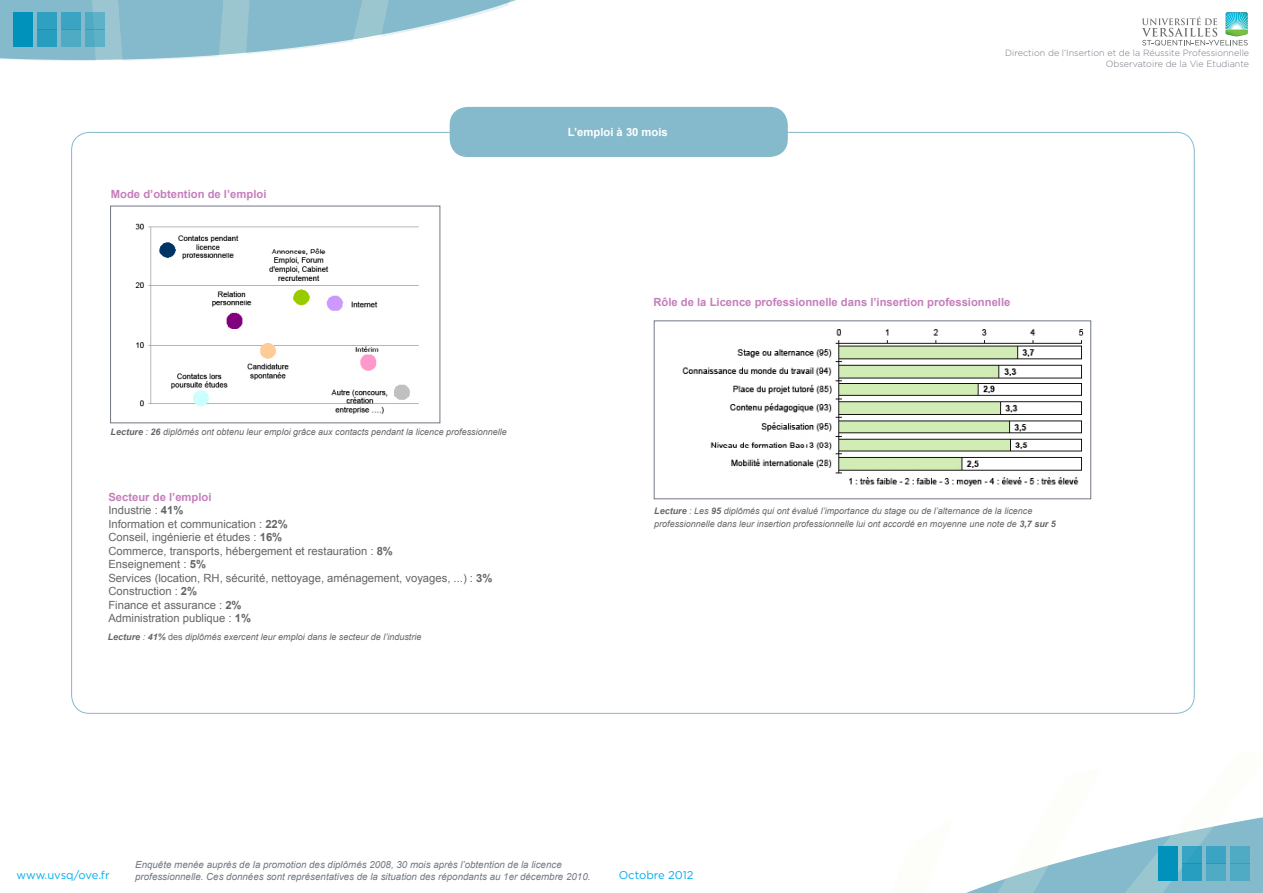
<style>
.page{position:relative;width:1263px;height:893px;background:#fff}
.page>*{position:absolute;margin:0;border:0;box-sizing:border-box;transform-origin:0 0}
.t1{font:11.25px "Arial";color:#646567}
.t2{font:700 11.25px "Arial";color:#c57ebc}
.t3{font:11.25px "Gotham";color:#00aeef}
.t4{font:700 11.25px "Arial";color:#fff}
.t5{font:italic 9.75px/11.7px "Arial";color:#717783}
.Légendes_graphiques{font:italic 9px "Arial";color:#646567}
.t6{font:300 9px/10.8px "Gotham";color:#717783;text-align:right}
.s1{font-weight:700}
.s2{font-style:normal}
</style>
<div class="page">
<svg style="left:1142px;top:12px;width:106px;height:34px"></svg>
<svg style="left:0;top:0;width:516px;height:61px"></svg>
<svg style="left:1124px;top:827px;width:139px;height:66px"></svg>
<img style="left:966px;top:881px;width:33px;height:12px">
<img style="left:1056px;top:850px;width:51px;height:43px">
<img style="left:1215px;top:817px;width:48px;height:10px">
<img style="left:999px;top:863px;width:57px;height:30px">
<img style="left:1160px;top:826px;width:55px;height:67px">
<img style="left:1107px;top:846px;width:55px;height:47px">
<div style="left:1158px;top:846px;width:19px;height:17px;background:#0092bb"></div>
<div style="left:1230px;top:846px;width:20px;height:17px;background:#4faac4"></div>
<div style="left:1206px;top:846px;width:20px;height:17px;background:#3ba4c2"></div>
<div style="left:1182px;top:846px;width:20px;height:17px;background:#34a2c1"></div>
<div style="left:1158px;top:863px;width:19px;height:17px;background:#0092bb"></div>
<div style="left:1230px;top:863px;width:20px;height:17px;background:#4faac4"></div>
<div style="left:1206px;top:863px;width:20px;height:17px;background:#4faac4"></div>
<div style="left:1182px;top:863px;width:20px;height:17px;background:#279ebf"></div>
<div style="left:13px;top:13px;width:19px;height:17px;background:#0092bb"></div>
<div style="left:85px;top:13px;width:20px;height:17px;background:linear-gradient(to right,#4da9c3,#61b3c9)"></div>
<div style="left:62px;top:13px;width:19px;height:17px;background:#3ba4c2"></div>
<div style="left:37px;top:13px;width:20px;height:17px;background:#2ea0c0"></div>
<div style="left:13px;top:30px;width:19px;height:17px;background:#0092bb"></div>
<div style="left:85px;top:30px;width:20px;height:17px;background:linear-gradient(to right,#4ba8c3,#60b3c9)"></div>
<div style="left:62px;top:30px;width:19px;height:17px;background:#4faac4"></div>
<div style="left:38px;top:30px;width:19px;height:17px;background:#279ebf"></div>
<div style="left:450px;top:107px;width:338px;height:50px;background:#84bacb;border-radius:18px"></div>
<img style="left:682px;top:329px;width:402px;height:158px">
<div style="left:654px;top:321px;width:437px;height:178px;border:1px solid #717783"></div>
<img style="left:135px;top:223px;width:284px;height:191px">
<div style="left:110px;top:206px;width:330px;height:217px;border:1px solid #717783"></div>
<p class="t2" style="left:111px;top:187px;width:157px">Mode d’obtention de l’emploi</p>
<p class="Légendes_graphiques" style="left:111px;top:426px;width:398px"><span class="s1">Lecture</span> : <span class="s1">26</span> diplômés ont obtenu leur emploi grâce aux contacts pendant la licence professionnelle</p>
<p class="t2" style="left:108px;top:489px;width:105px">Secteur de l’emploi</p>
<p class="t1" style="left:108px;top:503px;width:77px">Industrie : <span class="s1">41%</span></p>
<p class="t1" style="left:108px;top:516px;width:181px">Information et communication : <span class="s1">22%</span></p>
<p class="t1" style="left:108px;top:530px;width:175px">Conseil, ingénierie et études : <span class="s1">16%</span></p>
<p class="t1" style="left:108px;top:543px;width:286px">Commerce, transports, hébergement et restauration : <span class="s1">8%</span></p>
<p class="t1" style="left:108px;top:557px;width:99px">Enseignement : <span class="s1">5%</span></p>
<p class="t1" style="left:108px;top:570px;width:385px">Services (location, RH, sécurité, nettoyage, aménagement, voyages, ...) : <span class="s1">3%</span></p>
<p class="t1" style="left:108px;top:584px;width:90px">Construction : <span class="s1">2%</span></p>
<p class="t1" style="left:108px;top:597px;width:135px">Finance et assurance : <span class="s1">2%</span></p>
<p class="t1" style="left:108px;top:611px;width:144px">Administration publique : <span class="s1">1%</span></p>
<p class="Légendes_graphiques" style="left:108px;top:631px;width:315px"><span class="s1">Lecture</span> : <span class="s1">41%</span> <span class="s2">des</span> diplômés exercent leur emploi dans le secteur de l’industrie</p>
<p class="t4" style="left:568px;top:125px;width:102px">L’emploi à 30 mois</p>
<p class="t6" style="left:1005px;top:48px;width:245px">Direction de l’Insertion et de la Réussite Professionnelle<br>Observatoire de la Vie Etudiante</p>
<p class="t2" style="left:653px;top:295px;width:358px">Rôle de la Licence professionnelle dans l’insertion professionnelle</p>
<p class="Légendes_graphiques" style="left:654px;top:505px;width:380px"><span class="s1">Lecture</span> : Les <span class="s1">95</span> diplômés qui ont évalué l’importance du stage ou de l’alternance de la licence</p>
<p class="Légendes_graphiques" style="left:654px;top:518px;width:403px">professionnelle dans leur insertion professionnelle lui ont accordé en moyenne une note de <span class="s1">3,7 sur 5</span></p>
<p class="t3" style="left:17px;top:868px;width:95px">www.uvsq/ove.fr</p>
<p class="t5" style="left:135px;top:859px;width:457px">Enquête menée auprès de la promotion des diplômés 2008, 30 mois après l’obtention de la licence professionnelle. Ces données sont représentatives de la situation des répondants au 1er décembre 2010.</p>
<p class="t3" style="left:619px;top:868px;width:76px">Octobre 2012</p>
</div>
